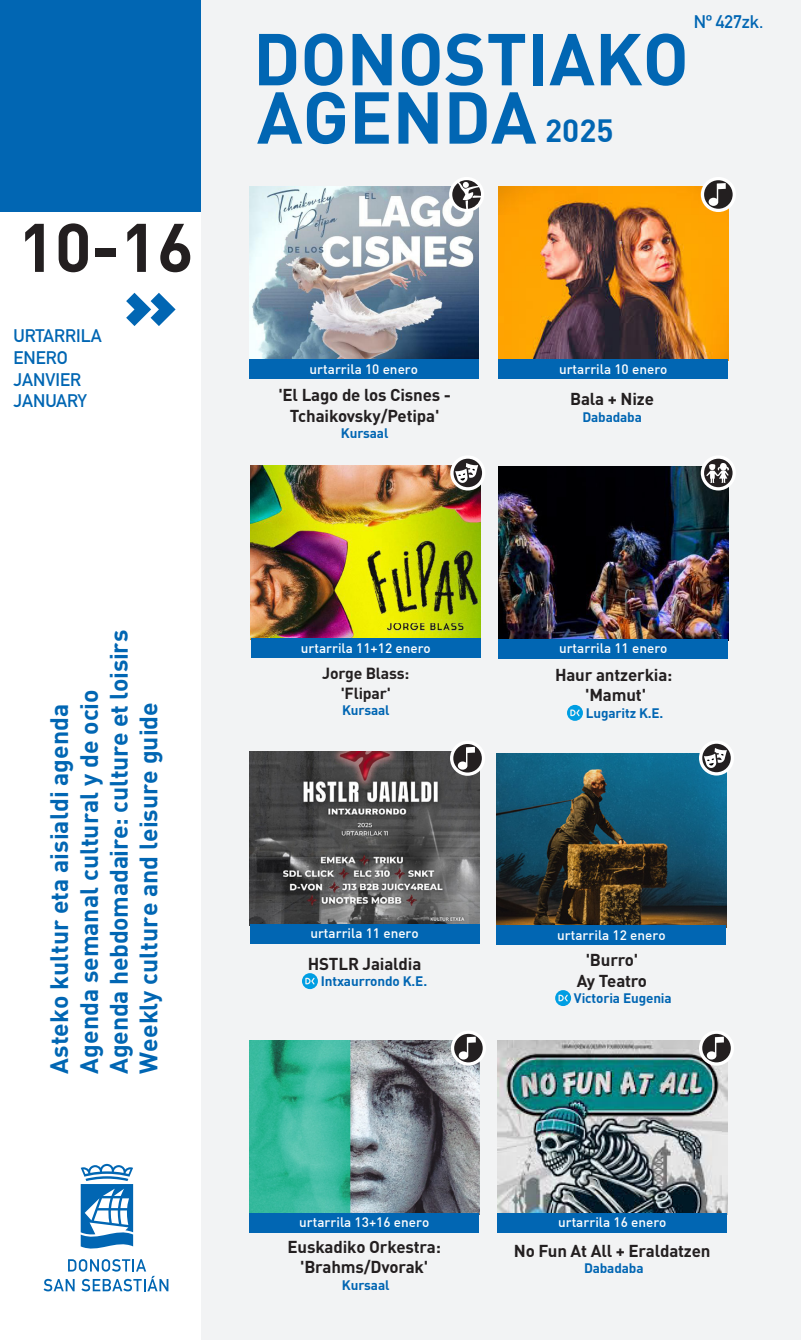
<style>
.page{position:relative;width:801px;height:1340px;background:#fff}
.page>*{position:absolute;margin:0;border:0;box-sizing:border-box;transform-origin:0 0}
.t1{font:700 72.23px/58.3px "DIN";color:#0166b3}
.t2{font:700 67.5px "DIN";color:#231f20}
.t3{font:31.5px "DIN Bold";color:#0166b3}
.CAJA_-_Donde_azul{font:24.75px "DIN Bold";color:#0166b3}
.t4{font:18px "DIN Mittelschrift Std";color:#0166b3}
.CAJA_-_Titulo_negro{font:700 16.88px "DIN";letter-spacing:-.01em;color:#231f20}
.CAJA_-_Titulo_negro-2{font:700 15.75px "DIN";letter-spacing:-.01em;color:#231f20}
.CAJA_-_Fecha{font:500 13.5px "DIN";color:#fff}
.CAJA_-_Titulo_negro-3{font:700 13.5px "DIN";letter-spacing:-.01em;color:#0166b3}
</style>
<div class="page">
<div style="left:0;top:0;width:211px;height:211px;background:#0166b3"></div>
<svg style="left:126px;top:293px;width:49px;height:33px"></svg>
<svg style="left:44px;top:1259px;width:124px;height:32px"></svg>
<svg style="left:81px;top:1163px;width:52px;height:86px"></svg>
<div style="left:202px;top:0;width:598px;height:1339px;background:#f2f3f4"></div>
<svg style="left:302px;top:973px;width:16px;height:16px"></svg>
<img style="left:250px;top:751px;width:229px;height:173px">
<div style="left:250px;top:924px;width:229px;height:19px;background:#0166b3"></div>
<img style="left:249px;top:186px;width:229px;height:173px">
<div style="left:249px;top:359px;width:229px;height:19px;background:#0166b3"></div>
<svg style="left:555px;top:990px;width:16px;height:16px"></svg>
<img style="left:496px;top:753px;width:230px;height:172px">
<div style="left:496px;top:925px;width:230px;height:20px;background:#0166b3"></div>
<img style="left:498px;top:186px;width:230px;height:173px">
<div style="left:498px;top:359px;width:230px;height:19px;background:#0166b3"></div>
<img style="left:251px;top:466px;width:229px;height:172px">
<div style="left:251px;top:638px;width:229px;height:20px;background:#0166b3"></div>
<svg style="left:567px;top:705px;width:16px;height:16px"></svg>
<img style="left:498px;top:466px;width:230px;height:173px">
<div style="left:498px;top:639px;width:230px;height:19px;background:#0166b3"></div>
<img style="left:249px;top:1040px;width:230px;height:172px">
<div style="left:249px;top:1212px;width:230px;height:20px;background:#0166b3"></div>
<svg style="left:700px;top:177px;width:35px;height:35px"></svg>
<svg style="left:704px;top:180px;width:28px;height:29px"></svg>
<div style="left:449px;top:177px;width:35px;height:35px;background:#fff;border-radius:50%"></div>
<svg style="left:452px;top:180px;width:29px;height:29px"></svg>
<svg style="left:700px;top:455px;width:35px;height:35px"></svg>
<svg style="left:704px;top:458px;width:28px;height:29px"></svg>
<div style="left:450px;top:740px;width:35px;height:35px;background:#fff;border-radius:50%"></div>
<svg style="left:453px;top:744px;width:29px;height:28px"></svg>
<div style="left:450px;top:455px;width:35px;height:35px;background:#fff;border-radius:50%"></div>
<svg style="left:453px;top:458px;width:29px;height:29px"></svg>
<svg style="left:698px;top:740px;width:36px;height:35px"></svg>
<svg style="left:702px;top:743px;width:28px;height:29px"></svg>
<div style="left:451px;top:1030px;width:35px;height:35px;background:#fff;border-radius:50%"></div>
<svg style="left:454px;top:1033px;width:28px;height:29px"></svg>
<img style="left:497px;top:1040px;width:230px;height:172px">
<div style="left:497px;top:1212px;width:230px;height:20px;background:#0166b3"></div>
<svg style="left:698px;top:1030px;width:36px;height:35px"></svg>
<svg style="left:702px;top:1033px;width:28px;height:29px"></svg>
<p class="t2" style="left:18px;top:203px;width:177px">10-16</p>
<p class="t4" style="left:13px;top:325px;width:90px">URTARRILA</p>
<p class="t4" style="left:13px;top:347px;width:56px">ENERO</p>
<p class="t4" style="left:13px;top:368px;width:69px">JANVIER</p>
<p class="t4" style="left:13px;top:390px;width:75px">JANUARY</p>
<h1 class="t1" style="left:253px;top:27px;width:437px">DONOSTIAKO<br>AGENDA</h1>
<p class="t3" style="left:545px;top:110px;width:70px">2025</p>
<p class="t4" style="left:693px;top:11px;width:71px">Nº 427zk.</p>
<p class="CAJA_-_Fecha" style="left:309px;top:360px;width:110px">urtarrila 10 enero</p>
<p class="CAJA_-_Titulo_negro" style="left:278px;top:384px;width:174px">'El Lago de los Cisnes -</p>
<p class="CAJA_-_Titulo_negro" style="left:290px;top:404px;width:151px">Tchaikovsky/Petipa'</p>
<p class="CAJA_-_Titulo_negro-3" style="left:341px;top:424px;width:49px">Kursaal</p>
<p class="CAJA_-_Fecha" style="left:559px;top:360px;width:110px">urtarrila 10 enero</p>
<p class="CAJA_-_Titulo_negro" style="left:570px;top:388px;width:85px">Bala + Nize</p>
<p class="CAJA_-_Titulo_negro-3" style="left:582px;top:408px;width:61px">Dabadaba</p>
<p class="CAJA_-_Donde_azul" style="left:103px;top:1073px;width:445px;rotate:-90deg">Agenda hebdomadaire: culture et loisirs</p>
<p class="CAJA_-_Donde_azul" style="left:73px;top:1073px;width:386px;rotate:-90deg">Agenda semanal cultural y de ocio</p>
<p class="CAJA_-_Donde_azul" style="left:132px;top:1073px;width:373px;rotate:-90deg">Weekly culture and leisure guide</p>
<p class="CAJA_-_Donde_azul" style="left:43px;top:1073px;width:371px;rotate:-90deg">Asteko kultur eta aisialdi agenda</p>
<p class="CAJA_-_Fecha" style="left:301px;top:639px;width:131px">urtarrila 11+12 enero</p>
<p class="CAJA_-_Fecha" style="left:559px;top:640px;width:110px">urtarrila 11 enero</p>
<p class="CAJA_-_Titulo_negro-2" style="left:322px;top:662px;width:89px">Jorge Blass:</p>
<p class="CAJA_-_Titulo_negro-2" style="left:340px;top:683px;width:52px">'Flipar'</p>
<p class="CAJA_-_Titulo_negro-3" style="left:342px;top:701px;width:49px">Kursaal</p>
<p class="CAJA_-_Titulo_negro" style="left:555px;top:664px;width:119px">Haur antzerkia:</p>
<p class="CAJA_-_Titulo_negro" style="left:585px;top:684px;width:62px">'Mamut'</p>
<p class="CAJA_-_Titulo_negro-3" style="left:585px;top:704px;width:79px">Lugaritz K.E.</p>
<p class="CAJA_-_Fecha" style="left:310px;top:925px;width:110px">urtarrila 11 enero</p>
<p class="CAJA_-_Fecha" style="left:557px;top:926px;width:110px">urtarrila 12 enero</p>
<p class="CAJA_-_Titulo_negro" style="left:308px;top:952px;width:115px">HSTLR Jaialdia</p>
<p class="CAJA_-_Titulo_negro-3" style="left:321px;top:972px;width:108px">Intxaurrondo K.E.</p>
<p class="CAJA_-_Titulo_negro" style="left:585px;top:949px;width:54px">'Burro'</p>
<p class="CAJA_-_Titulo_negro" style="left:576px;top:969px;width:72px">Ay Teatro</p>
<p class="CAJA_-_Titulo_negro-3" style="left:574px;top:989px;width:99px">Victoria Eugenia</p>
<p class="CAJA_-_Fecha" style="left:299px;top:1213px;width:131px">urtarrila 13+16 enero</p>
<p class="CAJA_-_Titulo_negro" style="left:287px;top:1235px;width:155px">Euskadiko Orkestra:</p>
<p class="CAJA_-_Titulo_negro" style="left:300px;top:1256px;width:130px">'Brahms/Dvorak'</p>
<p class="CAJA_-_Titulo_negro-3" style="left:342px;top:1275px;width:49px">Kursaal</p>
<p class="CAJA_-_Fecha" style="left:558px;top:1213px;width:110px">urtarrila 16 enero</p>
<p class="CAJA_-_Titulo_negro" style="left:514px;top:1239px;width:198px">No Fun At All + Eraldatzen</p>
<p class="CAJA_-_Titulo_negro-3" style="left:584px;top:1259px;width:61px">Dabadaba</p>
</div>
